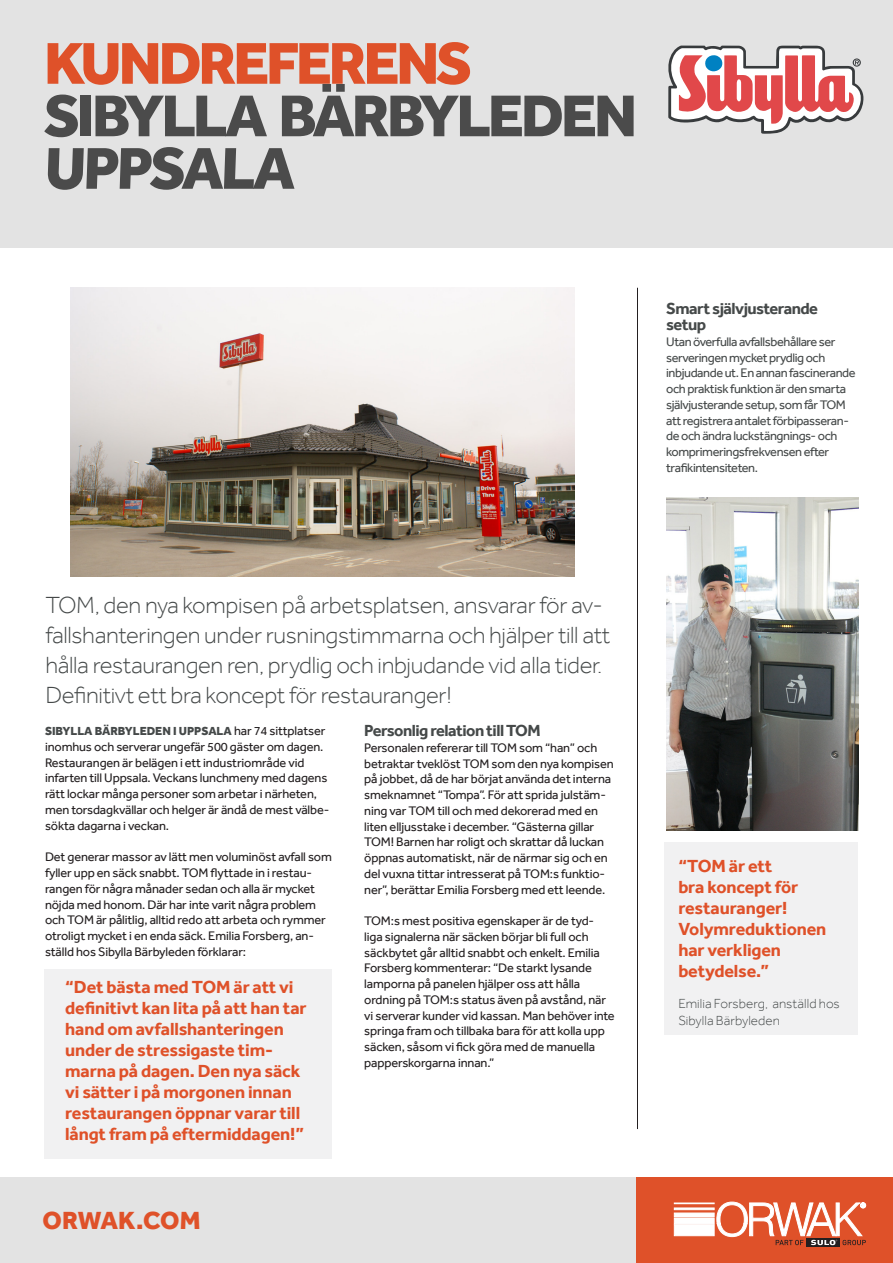
<style>
.page{position:relative;width:893px;height:1263px;background:#fff}
.page>*{position:absolute;margin:0;border:0;box-sizing:border-box;transform-origin:0 0}
.t1{font:800 60.9px "Effra";letter-spacing:-.05em;color:#4b4b4b}
.t2{font:800 60.9px "Effra";letter-spacing:-.055em;color:#df5129}
.Headline_3{font:800 25.5px "Effra";letter-spacing:-.005em;color:#df5129}
.Intro{font:300 24px/30px "Effra";letter-spacing:-.015em;color:#454949}
.Body_Copy_-_8pt{font:700 18px/21px "Effra";letter-spacing:-.01em;color:#df5129}
.t3{font:700 16.5px/15.8px "Effra";letter-spacing:-.03em;color:#454949}
.Body_Copy_-_8pt-2{font:300 13.5px/16.5px "Effra";letter-spacing:.005em;color:#454949}
.t4{font:12.75px/15.8px "Effra";letter-spacing:-.01em;color:#231f20}
.t5{font:12.75px/15.8px "Effra";letter-spacing:-.03em;color:#454949}
.t6{font:800 12px "Effra";color:#454949}
.s1{font-weight:400;font-size:12.75px;color:#231f20}
</style>
<div class="page">
<div style="left:0;top:0;width:893px;height:247px;background:#e3e3e3"></div>
<hr style="left:637px;top:288px;width:1px;height:841px;background:#231f20">
<svg style="left:668px;top:46px;width:196px;height:88px"></svg>
<div style="left:44px;top:969px;width:288px;height:190px;background:#f1f1f2"></div>
<div style="left:664px;top:842px;width:194px;height:193px;background:#f1f1f2"></div>
<img style="left:70px;top:288px;width:504px;height:289px">
<img style="left:666px;top:497px;width:192px;height:333px">
<div style="left:0;top:1178px;width:637px;height:85px;background:#e3e3e3"></div>
<div style="left:637px;top:1178px;width:256px;height:85px;background:#df5129"></div>
<div style="left:674px;top:1225px;width:40px;height:11px;background:#fff;border:1px solid #fff"></div>
<div style="left:674px;top:1218px;width:40px;height:6px;background:#fff"></div>
<hr style="left:674px;top:1213px;width:40px;height:4px;background:#fff">
<div style="left:674px;top:1208px;width:40px;height:2px;background:#fff;border:1px solid #fff"></div>
<div style="left:674px;top:1203px;width:40px;height:1px;border:1px solid #fff"></div>
<svg style="left:807px;top:1245px;width:33px;height:2px"></svg>
<svg style="left:716px;top:1202px;width:150px;height:43px"></svg>
<p class="t2" style="left:44px;top:27px;width:430px">KUNDREFERENS</p>
<p class="t1" style="left:44px;top:80px;width:595px">SIBYLLA BÄRBYLEDEN</p>
<p class="t1" style="left:44px;top:132px;width:256px">UPPSALA</p>
<p class="t3" style="left:666px;top:301px;width:153px">Smart självjusterande setup</p>
<p class="t5" style="left:666px;top:333px;width:191px">Utan överfulla avfallsbehållare ser serveringen mycket prydlig och inbjudande ut. En annan fascinerande och praktisk funktion är den smarta självjusterande setup, som får TOM att registrera antalet förbipasseran&shy;de och ändra luckstängnings- och komprimeringsfrekvensen efter trafikintensiteten.</p>
<p class="Intro" style="left:45px;top:590px;width:567px">TOM, den nya kompisen på arbetsplatsen, ansvarar för av&shy;fallshanteringen under rusningstimmarna och hjälper till att hålla restaurangen ren, prydlig och inbjudande vid alla tider.<br>Definitivt ett bra koncept för restauranger!</p>
<p class="t6" style="left:45px;top:724px;width:282px">SIBYLLA BÄRBYLEDEN I UPPSALA <span class="s1">har 74 sittplatser</span></p>
<p class="t4" style="left:45px;top:739px;width:286px">inomhus och serverar ungefär 500 gäster om dagen.<br>Restaurangen är belägen i ett industriområde vid infarten till Uppsala. Veckans lunchmeny med dagens rätt lockar många personer som arbetar i närheten, men torsdagkvällar och helger är ändå de mest välbe&shy;sökta dagarna i veckan.</p>
<p class="t4" style="left:45px;top:849px;width:288px">Det generar massor av lätt men voluminöst avfall som fyller upp en säck snabbt. TOM flyttade in i restau&shy;rangen för några månader sedan och alla är mycket nöjda med honom. Där har inte varit några problem och TOM är pålitlig, alltid redo att arbeta och rymmer otroligt mycket i en enda säck. Emilia Forsberg, an&shy;ställd hos Sibylla Bärbyleden förklarar:</p>
<p class="Body_Copy_-_8pt" style="left:65px;top:976px;width:243px">“Det bästa med TOM är att vi definitivt kan lita på att han tar hand om avfallshanteringen under de stressigaste tim&shy;marna på dagen. Den nya säck vi sätter i på morgonen innan restaurangen öppnar varar till långt fram på eftermiddagen!”</p>
<p class="t3" style="left:364px;top:722px;width:178px">Personlig relation till TOM</p>
<p class="t4" style="left:364px;top:739px;width:251px">Personalen refererar till TOM som “han” och betraktar tveklöst TOM som den nya kompisen på jobbet, då de har börjat använda det interna smeknamnet “Tompa”. För att sprida julstäm&shy;ning var TOM till och med dekorerad med en liten elljusstake i december. “Gästerna gillar TOM! Barnen har roligt och skrattar då luckan öppnas automatiskt, när de närmar sig och en del vuxna tittar intresserat på TOM:s funktio&shy;ner”, berättar Emilia Forsberg med ett leende.</p>
<p class="t4" style="left:364px;top:913px;width:252px">TOM:s mest positiva egenskaper är de tyd&shy;liga signalerna när säcken börjar bli full och säckbytet går alltid snabbt och enkelt. Emilia Forsberg kommenterar: “De starkt lysande lamporna på panelen hjälper oss att hålla ordning på TOM:s status även på avstånd, när vi serverar kunder vid kassan. Man behöver inte springa fram och tillbaka bara för att kolla upp säcken, såsom vi fick göra med de manuella papperskorgarna innan.”</p>
<p class="Headline_3" style="left:43px;top:1205px;width:159px">ORWAK.COM</p>
<p class="Body_Copy_-_8pt" style="left:678px;top:855px;width:149px">“TOM är ett<br>bra koncept för restauranger!<br>Volymreduktionen har verkligen betydelse.”</p>
<p class="Body_Copy_-_8pt-2" style="left:678px;top:995px;width:163px">Emilia Forsberg, anställd hos<br>Sibylla Bärbyleden</p>
</div>
